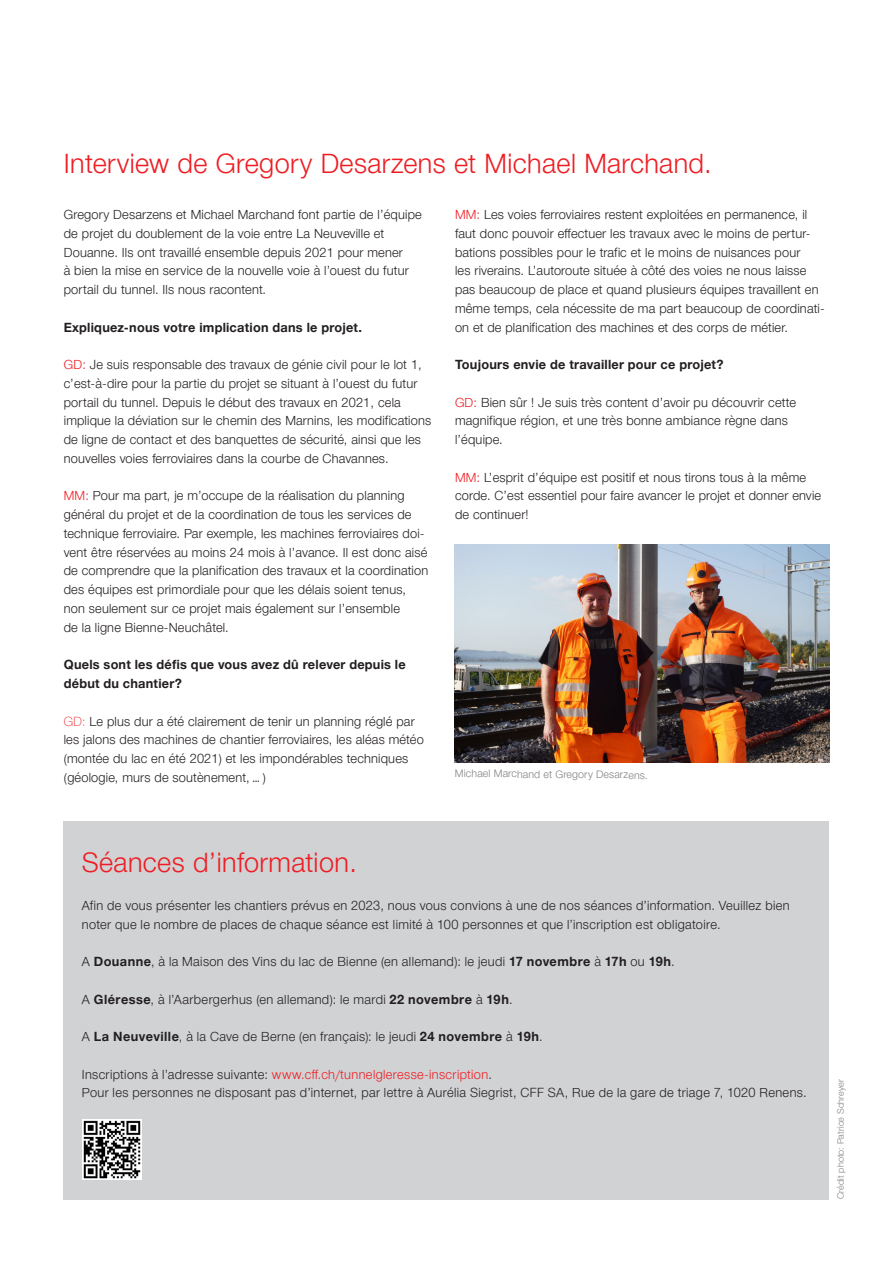
<style>
.page{position:relative;width:893px;height:1263px;background:#fff}
.page>*{position:absolute;margin:0;border:0;box-sizing:border-box;transform-origin:0 0}
.t1{font:300 27px "SBB";letter-spacing:.015em;color:#ee1d23}
.t2{font:300 12.75px/18.8px "SBB";letter-spacing:.015em;color:#231f20}
.t3{font:700 12.75px/18.8px "SBB";letter-spacing:.015em;color:#231f20}
.t4{font:300 12.75px "SBB";letter-spacing:.03em;color:#ee1d23}
.t5{font:300 10.5px "SBB";color:#808285}
.t6{font:300 9px "SBB";letter-spacing:.015em;color:#808285}
.s1{color:#ee1d23}
.s2{font-weight:100;color:#ee1d23}
.s3{font-weight:700}
.s4{color:#231f20}
</style>
<div class="page">
<div style="left:64px;top:821px;width:765px;height:378px;background:#d1d2d4"></div>
<img style="left:455px;top:545px;width:374px;height:217px">
<img style="left:82px;top:1120px;width:60px;height:59px">
<h2 class="t1" style="left:64px;top:144px;width:649px">Interview de Gregory Desarzens et Michael Marchand.</h2>
<p class="t2" style="left:64px;top:205px;width:359px">Gregory Desarzens et Michael Marchand font partie de l’équipe de projet du doublement de la voie entre La Neuveville et Douanne. Ils ont travaillé ensemble depuis 2021 pour mener<br>à bien la mise en service de la nouvelle voie à l’ouest du futur portail du tunnel. Ils nous racontent.</p>
<p class="t3" style="left:64px;top:317px;width:300px">Expliquez-nous votre implication dans le projet.</p>
<p class="t2" style="left:64px;top:355px;width:369px"><span class="s1">GD:</span> Je suis responsable des travaux de génie civil pour le lot 1, c’est-à-dire pour la partie du projet se situant à l’ouest du futur portail du tunnel. Depuis le début des travaux en 2021, cela implique la déviation sur le chemin des Marnins, les modifications de ligne de contact et des banquettes de sécurité, ainsi que les nouvelles voies ferroviaires dans la courbe de Chavannes.</p>
<p class="t2" style="left:64px;top:486px;width:366px"><span class="s1">MM:</span> Pour ma part, je m’occupe de la réalisation du planning général du projet et de la coordination de tous les services de technique ferroviaire. Par exemple, les machines ferroviaires doi&shy;vent être réservées au moins 24 mois à l’avance. Il est donc aisé de comprendre que la planification des travaux et la coordination des équipes est primordiale pour que les délais soient tenus, non seulement sur ce projet mais également sur l’ensemble<br>de la ligne Bienne-Neuchâtel.</p>
<p class="t3" style="left:64px;top:655px;width:343px">Quels sont les défis que vous avez dû relever depuis le début du chantier?</p>
<p class="t2" style="left:64px;top:711px;width:361px"><span class="s2">GD:</span> Le plus dur a été clairement de tenir un planning réglé par les jalons des machines de chantier ferroviaires, les aléas météo (montée du lac en été 2021) et les impondérables techniques (géologie, murs de soutènement,…)</p>
<p class="t2" style="left:455px;top:205px;width:371px"><span class="s1">MM:</span> Les voies ferroviaires restent exploitées en permanence, il faut donc pouvoir effectuer les travaux avec le moins de pertur&shy;bations possibles pour le trafic et le moins de nuisances pour<br>les riverains. L’autoroute située à côté des voies ne nous laisse pas beaucoup de place et quand plusieurs équipes travaillent en même temps, cela nécessite de ma part beaucoup de coordinati&shy;on et de planification des machines et des corps de métier.</p>
<p class="t3" style="left:455px;top:355px;width:270px">Toujours envie de travailler pour ce projet?</p>
<p class="t2" style="left:455px;top:392px;width:343px"><span class="s1">GD:</span> Bien sûr ! Je suis très content d’avoir pu découvrir cette magnifique région, et une très bonne ambiance règne dans l’équipe.</p>
<p class="t2" style="left:455px;top:467px;width:368px"><span class="s1">MM:</span> L’esprit d’équipe est positif et nous tirons tous à la même corde. C’est essentiel pour faire avancer le projet et donner envie de continuer!</p>
<p class="t5" style="left:455px;top:765px;width:194px;rotate:1deg">Michael Marchand et Gregory Desarzens.</p>
<h2 class="t1" style="left:82px;top:843px;width:277px">Séances d’information.</h2>
<p class="t2" style="left:82px;top:895px;width:709px">Afin de vous présenter les chantiers prévus en 2023, nous vous convions à une de nos séances d’information. Veuillez bien noter que le nombre de places de chaque séance est limité à 100 personnes et que l’inscription est obligatoire.</p>
<p class="t2" style="left:82px;top:951px;width:594px">A <span class="s3">Douanne</span>, à la Maison des Vins du lac de Bienne (en allemand): le jeudi <span class="s3">17 novembre</span> à <span class="s3">17h</span> ou <span class="s3">19h</span>.</p>
<p class="t2" style="left:82px;top:989px;width:432px">A <span class="s3">Gléresse</span>, à l’Aarbergerhus (en allemand): le mardi <span class="s3">22 novembre</span> à <span class="s3">19h</span>.</p>
<p class="t2" style="left:82px;top:1026px;width:462px">A <span class="s3">La Neuveville</span>, à la Cave de Berne (en français): le jeudi <span class="s3">24 novembre</span> à <span class="s3">19h</span>.</p>
<p class="t4" style="left:82px;top:1065px;width:412px"><span class="s4">Inscriptions à l’adresse suivante:</span> www.cff.ch/tunnelgleresse-inscription<span class="s4">.</span></p>
<p class="t2" style="left:82px;top:1083px;width:726px">Pour les personnes ne disposant pas d’internet, par lettre à Aurélia Siegrist, CFF SA, Rue de la gare de triage 7, 1020 Renens.</p>
<p class="t6" style="left:834px;top:1199px;width:121px;rotate:-90deg">Crédit photo: Patrice Schreyer</p>
</div>
